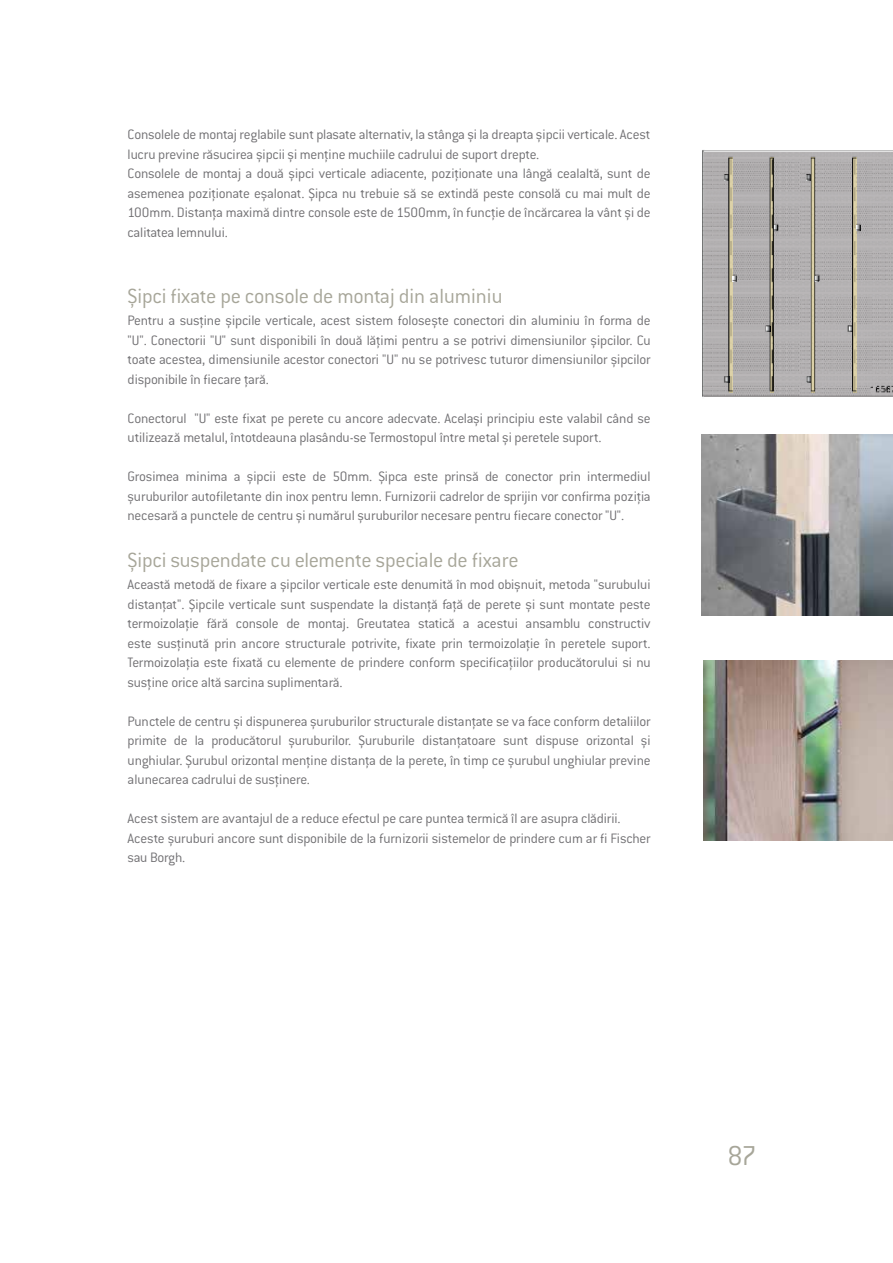
<style>
.page{position:relative;width:893px;height:1263px;background:#fff}
.page>*{position:absolute;margin:0;border:0;box-sizing:border-box;transform-origin:0 0}
.t1{font:300 30px "ITC Conduit LTCE";color:#a7a699}
.t2{font:300 22.5px "ITC Conduit LTCE";letter-spacing:-.015em;color:#a7a699}
.t3{font:300 15px/19.5px "ITC Conduit LTCE";letter-spacing:-.015em;color:#717073;text-align:justify}
</style>
<div class="page">
<img style="left:702px;top:150px;width:191px;height:247px">
<img style="left:702px;top:435px;width:191px;height:180px">
<img style="left:703px;top:660px;width:190px;height:181px">
<p class="t3" style="left:128px;top:125px;width:524px;text-align:left">Consolele de montaj reglabile sunt plasate alternativ, la stânga și la dreapta șipcii verticale. Acest lucru previne răsucirea șipcii și menţine muchiile cadrului de suport drepte.<br>Consolele de montaj a două șipci verticale adiacente, poziţionate una lângă cealaltă, sunt de asemenea poziţionate eșalonat. Șipca nu trebuie să se extindă peste consolă cu mai mult de 100mm. Distanţa maximă dintre console este de 1500mm, în funcţie de încărcarea la vânt și de calitatea lemnului.</p>
<h2 class="t2" style="left:128px;top:283px;width:376px">Șipci fixate pe console de montaj din aluminiu</h2>
<p class="t3" style="left:128px;top:311px;width:524px">Pentru a susţine șipcile verticale, acest sistem folosește conectori din aluminiu în forma de "U". Conectorii "U" sunt disponibili în două lăţimi pentru a se potrivi dimensiunilor șipcilor. Cu toate acestea, dimensiunile acestor conectori "U" nu se potrivesc tuturor dimensiunilor șipcilor disponibile în fiecare ţară.</p>
<p class="t3" style="left:128px;top:408px;width:524px">Conectorul "U" este fixat pe perete cu ancore adecvate. Același principiu este valabil când se utilizează metalul, întotdeauna plasându-se Termostopul între metal și peretele suport.</p>
<p class="t3" style="left:128px;top:467px;width:524px">Grosimea minima a șipcii este de 50mm. Șipca este prinsă de conector prin intermediul șuruburilor autofiletante din inox pentru lemn. Furnizorii cadrelor de sprijin vor confirma poziţia necesară a punctele de centru și numărul șuruburilor necesare pentru fiecare conector "U".</p>
<h2 class="t2" style="left:128px;top:547px;width:393px">Șipci suspendate cu elemente speciale de fixare</h2>
<p class="t3" style="left:128px;top:575px;width:524px">Această metodă de fixare a șipcilor verticale este denumită în mod obișnuit, metoda "surubului distanţat". Șipcile verticale sunt suspendate la distanţă faţă de perete și sunt montate peste termoizolaţie fără console de montaj. Greutatea statică a acestui ansamblu constructiv este susţinută prin ancore structurale potrivite, fixate prin termoizolaţie în peretele suport.<br>Termoizolaţia este fixată cu elemente de prindere conform specificaţiilor producătorului si nu susţine orice altă sarcina suplimentară.</p>
<p class="t3" style="left:128px;top:711px;width:524px">Punctele de centru și dispunerea șuruburilor structurale distanţate se va face conform detaliilor primite de la producătorul șuruburilor. Șuruburile distanţatoare sunt dispuse orizontal și unghiular. Șurubul orizontal menţine distanţa de la perete, în timp ce șurubul unghiular previne alunecarea cadrului de susţinere.</p>
<p class="t3" style="left:128px;top:809px;width:524px;text-align:left">Acest sistem are avantajul de a reduce efectul pe care puntea termică îl are asupra clădirii.<br>Aceste șuruburi ancore sunt disponibile de la furnizorii sistemelor de prindere cum ar fi Fischer sau Borgh.</p>
<h1 class="t1" style="left:727px;top:1139px;width:31px">87</h1>
</div>
